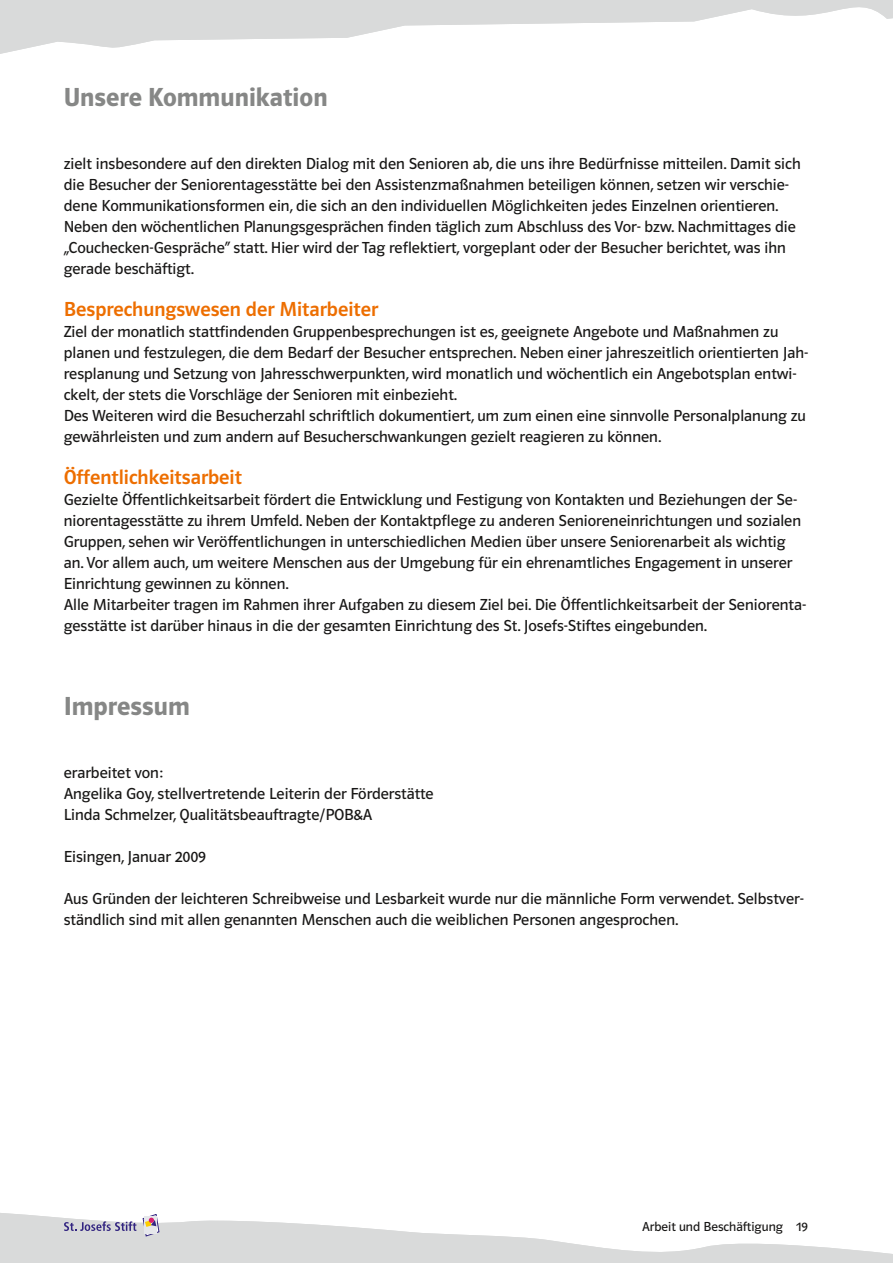
<style>
.page{position:relative;width:893px;height:1263px;background:#fff}
.page>*{position:absolute;margin:0;border:0;box-sizing:border-box;transform-origin:0 0}
.t1{font:27px "Polo 11 K Hfett";color:#868786}
.t2{font:21px "Polo 11 K Krftg";color:#ed6e00}
.t3{font:16.5px/21px "Polo 11 K Buch";color:#181716}
.t4{font:13.5px "Polo 11 K Buch";color:#181716}
</style>
<div class="page">
<svg style="left:0;top:0;width:893px;height:54px;fill:#d9dada"></svg>
<svg style="left:0;top:1213px;width:893px;height:50px;fill:#d9dada"></svg>
<svg style="left:64px;top:1221px;width:72px;height:10px"></svg>
<svg style="left:143px;top:1214px;width:16px;height:22px"></svg>
<svg style="left:0;top:0;width:12px;height:1px"></svg>
<h1 class="t1" style="left:64px;top:83px;width:265px">Unsere Kommunikation</h1>
<p class="t3" style="left:64px;top:153px;width:738px">zielt insbesondere auf den direkten Dialog mit den Senioren ab, die uns ihre Bedürfnisse mitteilen. Damit sich die Besucher der Seniorentagesstätte bei den Assistenzmaßnahmen beteiligen können, setzen wir verschie&shy;dene Kommunikationsformen ein, die sich an den individuellen Möglichkeiten jedes Einzelnen orientieren.<br>Neben den wöchentlichen Planungsgesprächen finden täglich zum Abschluss des Vor- bzw. Nachmittages die „Couchecken-Gespräche“ statt. Hier wird der Tag reflektiert, vorgeplant oder der Besucher berichtet, was ihn gerade beschäftigt.</p>
<p class="t2" style="left:64px;top:298px;width:316px">Besprechungswesen der Mitarbeiter</p>
<p class="t3" style="left:64px;top:321px;width:746px">Ziel der monatlich stattfindenden Gruppenbesprechungen ist es, geeignete Angebote und Maßnahmen zu planen und festzulegen, die dem Bedarf der Besucher entsprechen. Neben einer jahreszeitlich orientierten Jah&shy;resplanung und Setzung von Jahresschwerpunkten, wird monatlich und wöchentlich ein Angebotsplan entwi&shy;ckelt, der stets die Vorschläge der Senioren mit einbezieht.<br>Des Weiteren wird die Besucherzahl schriftlich dokumentiert, um zum einen eine sinnvolle Personalplanung zu gewährleisten und zum andern auf Besucherschwankungen gezielt reagieren zu können.</p>
<p class="t2" style="left:64px;top:466px;width:180px">Öffentlichkeitsarbeit</p>
<p class="t3" style="left:64px;top:489px;width:744px">Gezielte Öffentlichkeitsarbeit fördert die Entwicklung und Festigung von Kontakten und Beziehungen der Se&shy;niorentagesstätte zu ihrem Umfeld. Neben der Kontaktpflege zu anderen Senioreneinrichtungen und sozialen Gruppen, sehen wir Veröffentlichungen in unterschiedlichen Medien über unsere Seniorenarbeit als wichtig an. Vor allem auch, um weitere Menschen aus der Umgebung für ein ehrenamtliches Engagement in unserer Einrichtung gewinnen zu können.<br>Alle Mitarbeiter tragen im Rahmen ihrer Aufgaben zu diesem Ziel bei. Die Öffentlichkeitsarbeit der Seniorenta&shy;gesstätte ist darüber hinaus in die der gesamten Einrichtung des St. Josefs-Stiftes eingebunden.</p>
<h1 class="t1" style="left:64px;top:692px;width:128px">Impressum</h1>
<p class="t3" style="left:64px;top:762px;width:371px">erarbeitet von:<br>Angelika Goy, stellvertretende Leiterin der Förderstätte<br>Linda Schmelzer, Qualitätsbeauftragte/POB&amp;A</p>
<p class="t3" style="left:64px;top:846px;width:144px">Eisingen, Januar 2009</p>
<p class="t3" style="left:64px;top:888px;width:741px">Aus Gründen der leichteren Schreibweise und Lesbarkeit wurde nur die männliche Form verwendet. Selbstver&shy;ständlich sind mit allen genannten Menschen auch die weiblichen Personen angesprochen.</p>
<p class="t4" style="left:642px;top:1219px;width:167px">Arbeit und Beschäftigung 19</p>
</div>
